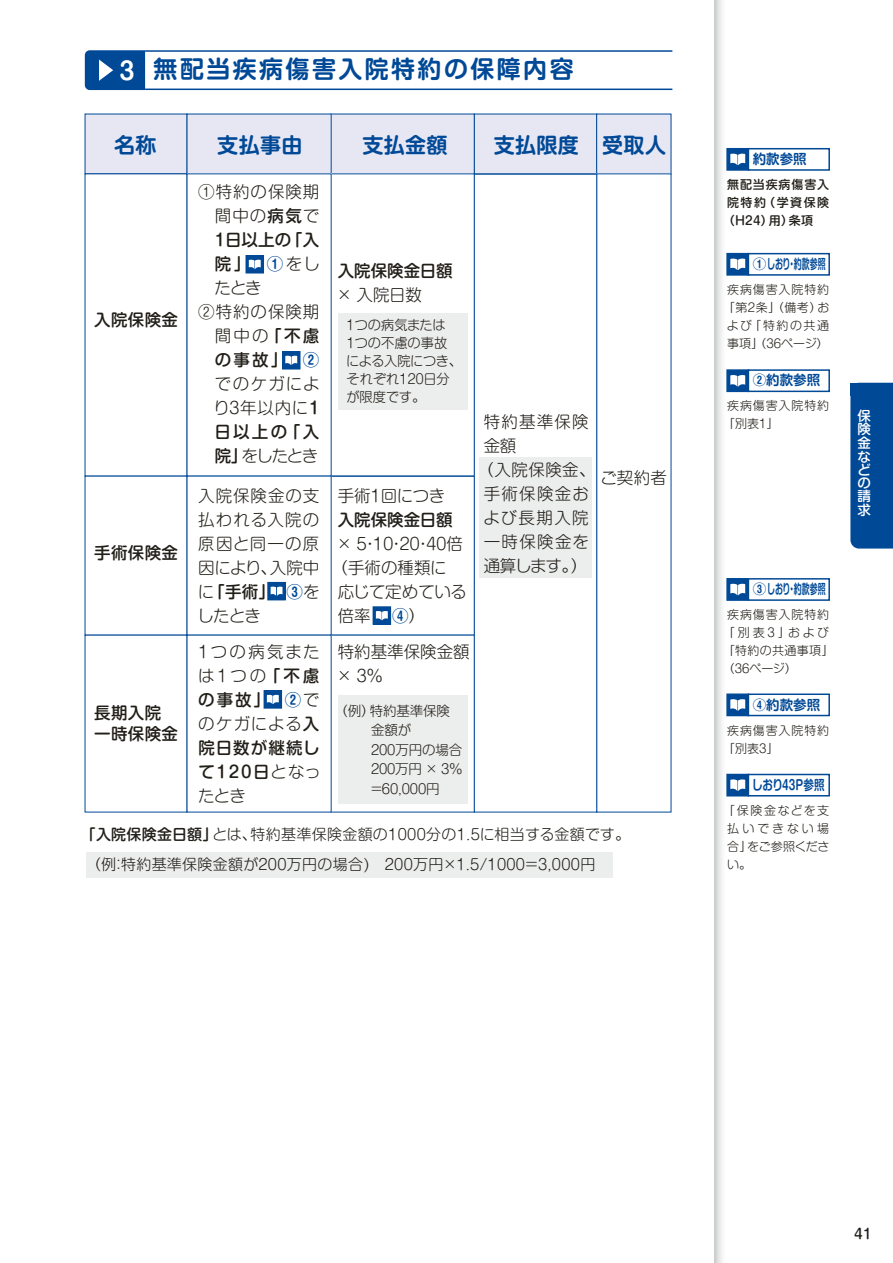
<style>
.page{position:relative;width:893px;height:1263px;background:#fff}
.page>*{position:absolute;margin:0;border:0;box-sizing:border-box;transform-origin:0 0}
.t1{font:24px "Shin M Go Pro De Bold 90 pv RKSJ H";letter-spacing:.1em;color:#004997}
.t2{font:21px "Shin M Go Pro De Bold 90 pv RKSJ H";letter-spacing:.02em;color:#004997}
.t3{font:16.5px/24px "Shin M Go Pro Light 90 pv RKSJ H";letter-spacing:.035em;color:#221f19}
.t4{font:16.5px/24px "Shin M Go Pro Medium 90 pv RKSJ H";letter-spacing:.02em;color:#221f19}
.t5{font:16.5px/24px "Shin M Go Pro Light 90 pv RKSJ H";letter-spacing:.055em;color:#221f19;text-align:right}
.t6{font:16.5px/24px "Shin M Go Pro Medium 90 pv RKSJ H";letter-spacing:.04em;color:#221f19}
.t7{font:16.5px "Shin M Go Pro Medium 90 pv RKSJ H";color:#221f19}
.t8{font:16.5px/24px "Shin M Go Pro Light 90 pv RKSJ H";letter-spacing:.11em;color:#221f19}
.t9{font:16.5px/24px "Shin M Go Pro Light 90 pv RKSJ H";color:#221f19}
.t10{font:16.5px "Shin M Go Pro Light 90 pv RKSJ H";letter-spacing:-.02em;color:#221f19}
.t11{font:16.5px "Shin M Go Pro Light 90 pv RKSJ H";letter-spacing:-.03em;color:#221f19}
.t12{font:15px/30px "Shin M Go Pro Light 90 pv RKSJ H";letter-spacing:.02em;color:#221f19}
.t13{font:13.8px "Shin M Go Pro Medium 90 pv RKSJ H";color:#221f19}
.t14{font:13.5px/19.5px "Shin M Go Pro Light 90 pv RKSJ H";letter-spacing:-.01em;color:#221f19}
.t15{font:13.5px "Shin M Go Pro De Bold 90 pv RKSJ H";color:#004997}
.t16{font:13.5px "Shin M Go Pro De Bold 90 pv RKSJ H";color:#004997;scale:.78 1}
.t17{font:13.5px/13.5px "Shin M Go Pro Medium 90 pv RKSJ V";color:#fff;text-align:justify}
.t18{font:12px/18px "Shin M Go Pro Light 90 pv RKSJ H";letter-spacing:.07em;color:#221f19}
.t19{font:12px "Shin M Go Pro Medium 90 pv RKSJ H";letter-spacing:.07em;color:#221f19}
.s1{color:#fff}
.s2{font-family:"Shin M Go Pro Medium 90 pv RKSJ H"}
.s3{font-family:"Shin M Go Pro De Bold 90 pv RKSJ H";color:#004997}
.s4{font-family:"Shin M Go Pro Light 90 pv RKSJ H"}
</style>
<div class="page">
<svg style="left:714px;top:0;width:13px;height:1263px"></svg>
<div style="left:331px;top:114px;width:338px;height:60px;background:#e7e7f4"></div>
<div style="left:187px;top:114px;width:144px;height:60px;background:#e7e7f4"></div>
<svg style="left:85px;top:114px;width:102px;height:521px"></svg>
<div style="left:338px;top:695px;width:130px;height:109px;background:#eceded"></div>
<svg style="left:270px;top:585px;width:13px;height:12px"></svg>
<div style="left:267px;top:582px;width:19px;height:18px;border:2px solid #004997"></div>
<svg style="left:271px;top:586px;width:11px;height:10px"></svg>
<svg style="left:249px;top:258px;width:12px;height:12px"></svg>
<div style="left:246px;top:255px;width:18px;height:18px;border:2px solid #004997"></div>
<svg style="left:249px;top:260px;width:12px;height:9px"></svg>
<svg style="left:285px;top:354px;width:12px;height:12px"></svg>
<div style="left:282px;top:351px;width:18px;height:18px;border:2px solid #004997"></div>
<svg style="left:285px;top:356px;width:12px;height:9px"></svg>
<div style="left:373px;top:607px;width:17px;height:17px;background:#004997"></div>
<div style="left:373px;top:606px;width:18px;height:19px;border:2px solid #004997"></div>
<svg style="left:376px;top:611px;width:12px;height:9px"></svg>
<div style="left:338px;top:313px;width:130px;height:97px;background:#eceded"></div>
<div style="left:86px;top:852px;width:526px;height:26px;background:#eceded"></div>
<hr style="left:145px;top:50px;width:527px;height:2px;background:#004997">
<hr style="left:145px;top:89px;width:527px;height:1px;background:#004997">
<svg style="left:84px;top:50px;width:63px;height:41px;background:#2160a4"></svg>
<div style="left:474px;top:174px;width:123px;height:638px;border:1px solid #004997"></div>
<div style="left:479px;top:457px;width:113px;height:120px;background:#eceded"></div>
<div style="left:727px;top:149px;width:21px;height:21px;background:#004997"></div>
<div style="left:726px;top:148px;width:23px;height:23px;border:2px solid #004997"></div>
<div style="left:748px;top:148px;width:82px;height:23px;border:2px solid #004997"></div>
<svg style="left:730px;top:153px;width:15px;height:12px"></svg>
<div style="left:727px;top:254px;width:21px;height:21px;background:#004997"></div>
<div style="left:726px;top:253px;width:23px;height:23px;border:2px solid #004997"></div>
<div style="left:748px;top:253px;width:82px;height:23px;border:2px solid #004997"></div>
<svg style="left:730px;top:258px;width:15px;height:12px"></svg>
<div style="left:727px;top:370px;width:21px;height:21px;background:#004997"></div>
<div style="left:726px;top:369px;width:23px;height:23px;border:2px solid #004997"></div>
<div style="left:748px;top:369px;width:82px;height:23px;border:2px solid #004997"></div>
<svg style="left:730px;top:375px;width:15px;height:11px"></svg>
<div style="left:727px;top:694px;width:21px;height:21px;background:#004997"></div>
<div style="left:726px;top:693px;width:23px;height:23px;border:2px solid #004997"></div>
<div style="left:748px;top:693px;width:82px;height:23px;border:2px solid #004997"></div>
<svg style="left:730px;top:699px;width:15px;height:12px"></svg>
<svg style="left:729px;top:581px;width:17px;height:17px"></svg>
<div style="left:726px;top:578px;width:23px;height:23px;border:2px solid #004997"></div>
<div style="left:748px;top:578px;width:82px;height:23px;border:2px solid #004997"></div>
<svg style="left:730px;top:584px;width:15px;height:11px"></svg>
<div style="left:727px;top:774px;width:21px;height:22px;background:#004997"></div>
<div style="left:726px;top:774px;width:23px;height:22px;border:2px solid #004997"></div>
<div style="left:748px;top:774px;width:82px;height:22px;border:2px solid #004997"></div>
<svg style="left:730px;top:779px;width:15px;height:12px"></svg>
<div style="left:264px;top:691px;width:17px;height:17px;background:#004997"></div>
<div style="left:264px;top:690px;width:18px;height:19px;border:2px solid #004997"></div>
<svg style="left:267px;top:695px;width:12px;height:9px"></svg>
<div style="left:850px;top:383px;width:43px;height:166px;background:#004997"></div>
<div style="left:850px;top:383px;width:13px;height:12px;background:#004997"></div>
<h1 class="t1" style="left:120px;top:60px;width:456px"><span class="s1">3</span> 無配当疾病傷害入院特約の保障内容</h1>
<p class="t2" style="left:114px;top:137px;width:44px">名称</p>
<p class="t2" style="left:217px;top:137px;width:87px">支払事由</p>
<p class="t2" style="left:362px;top:137px;width:87px">支払金額</p>
<p class="t2" style="left:494px;top:137px;width:87px">支払限度</p>
<p class="t4" style="left:94px;top:310px;width:85px">入院保険金</p>
<p class="t4" style="left:94px;top:543px;width:85px">手術保険金</p>
<p class="t5" style="left:198px;top:182px;width:123px">①特約の保険期間中の<span class="s2">病気</span>で</p>
<p class="t4" style="left:212px;top:230px;width:110px">１日以上の「入院」 <span class="s3">①</span><span class="s4">をし</span></p>
<p class="t3" style="left:214px;top:278px;width:49px">たとき</p>
<p class="t5" style="left:198px;top:302px;width:123px">②特約の保険期</p>
<p class="t3" style="left:215px;top:326px;width:106px">間中の<span class="s2">「不慮</span></p>
<p class="t4" style="left:215px;top:350px;width:106px">の事故」 <span class="s3">②</span></p>
<p class="t3" style="left:213px;top:374px;width:111px">でのケガにより３年以内に<span class="s2">１</span></p>
<p class="t4" style="left:214px;top:422px;width:106px">日以上の「入</p>
<p class="t3" style="left:215px;top:446px;width:105px"><span class="s2">院」</span>をしたとき</p>
<p class="t3" style="left:198px;top:486px;width:123px;text-align:justify">入院保険金の支払われる入院の原因と同一の原因により、入院中</p>
<p class="t4" style="left:198px;top:582px;width:123px"><span class="s4">に</span>「手術」 <span class="s3">③</span><span class="s4">を</span></p>
<p class="t3" style="left:197px;top:606px;width:65px">したとき</p>
<p class="t7" style="left:338px;top:264px;width:116px">入院保険金日額</p>
<p class="t3" style="left:336px;top:285px;width:87px">× 入院日数</p>
<p class="t14" style="left:344px;top:318px;width:119px;line-height:18px">1つの病気または<br>１つの不慮の事故による入院につき、それぞれ１２０日分が限度です。</p>
<p class="t11" style="left:338px;top:489px;width:109px">手術１回につき</p>
<p class="t7" style="left:338px;top:513px;width:116px">入院保険金日額</p>
<p class="t3" style="left:336px;top:534px;width:128px">× ５・１０・２０・４０倍</p>
<p class="t3" style="left:332px;top:558px;width:117px">（手術の種類に</p>
<p class="t10" style="left:338px;top:585px;width:131px">応じて定めている</p>
<p class="t3" style="left:338px;top:606px;width:89px">倍率　 <span class="s3">④</span>）</p>
<p class="t9" style="left:336px;top:642px;width:135px">特約基準保険金額× ３％</p>
<p class="t8" style="left:195px;top:642px;width:126px">１つの病気または１つの<span class="s2">「不慮</span></p>
<p class="t4" style="left:198px;top:690px;width:123px">の事故」 <span class="s3">②</span><span class="s4">で</span></p>
<p class="t3" style="left:198px;top:714px;width:123px">のケガによる<span class="s2">入</span></p>
<p class="t6" style="left:198px;top:738px;width:124px">院日数が継続して１２０日<span class="s4">となっ</span></p>
<p class="t3" style="left:198px;top:786px;width:49px">たとき</p>
<p class="t4" style="left:94px;top:705px;width:85px;line-height:21px">長期入院一時保険金</p>
<p class="t14" style="left:370px;top:703px;width:94px;text-indent:-35px">（例）特約基準保険金額が<br>200万円の場合<br>200万円 × ３％＝60,000円</p>
<p class="t3" style="left:484px;top:412px;width:107px">特約基準保険</p>
<p class="t3" style="left:484px;top:436px;width:34px">金額</p>
<p class="t3" style="left:478px;top:460px;width:120px">（入院保険金、</p>
<p class="t3" style="left:484px;top:484px;width:107px">手術保険金お</p>
<p class="t3" style="left:483px;top:508px;width:107px">よび長期入院</p>
<p class="t3" style="left:484px;top:532px;width:107px">一時保険金を</p>
<p class="t3" style="left:484px;top:556px;width:105px">通算します。）</p>
<p class="t2" style="left:602px;top:137px;width:65px">受取人</p>
<p class="t3" style="left:600px;top:468px;width:68px">ご契約者</p>
<p class="t12" style="left:86px;top:822px;width:545px;text-indent:-5px"><span class="s2">「入院保険金日額」</span>とは、特約基準保険金額の1000分の1.5に相当する金額です。（例：特約基準保険金額が200万円の場合)　200万円×1.5/1000＝3,000円</p>
<p class="t15" style="left:753px;top:154px;width:56px">約款参照</p>
<p class="t19" style="left:727px;top:180px;width:104px">無配当疾病傷害入</p>
<p class="t19" style="left:727px;top:198px;width:104px">院特約（学資保険</p>
<p class="t19" style="left:723px;top:216px;width:92px">（Ｈ24）用）条項</p>
<p class="t15" style="left:753px;top:259px;width:74px">①しおり・約款参照</p>
<p class="t18" style="left:723px;top:282px;width:108px;text-align:center">疾病傷害入院特約「第２条」（備考）および「特約の共通事項」（36ページ）</p>
<p class="t15" style="left:753px;top:375px;width:69px">②約款参照</p>
<p class="t18" style="left:723px;top:398px;width:108px;text-indent:4px">疾病傷害入院特約「別表１」</p>
<p class="t15" style="left:753px;top:584px;width:74px">③しおり・約款参照</p>
<p class="t18" style="left:723px;top:607px;width:112px;text-indent:4px">疾病傷害入院特約「別表3」および「特約の共通事項」（36ページ）</p>
<p class="t15" style="left:753px;top:699px;width:69px">④約款参照</p>
<p class="t18" style="left:723px;top:723px;width:108px;text-indent:4px">疾病傷害入院特約「別表3」</p>
<p class="t16" style="left:752px;top:780px;width:94px">しおり43P参照</p>
<p class="t18" style="left:727px;top:803px;width:104px;text-align:justify;text-indent:-4px">「保険金などを支払いできない場合」をご参照ください。</p>
<p class="t17" style="left:858px;top:411px;width:15px">保険金などの請求</p>
<p class="t13" style="left:854px;top:1228px;width:19px">41</p>
</div>
